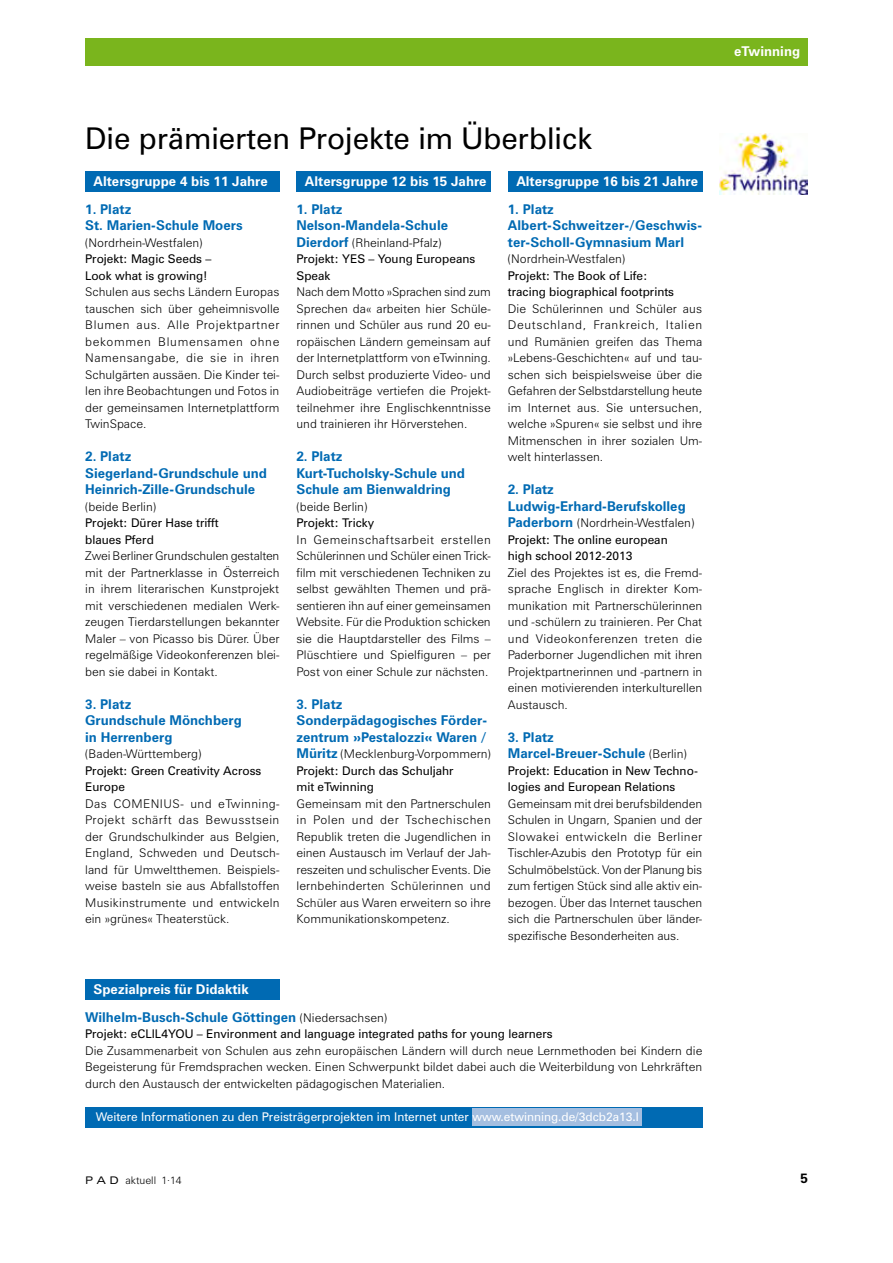
<style>
.page{position:relative;width:893px;height:1263px;background:#fff}
.page>*{position:absolute;margin:0;border:0;box-sizing:border-box;transform-origin:0 0}
.t1{font:30px "Zurich BT";color:#000}
.t2{font:700 13.5px/16.5px "Zurich BT";color:#006ab3}
.t3{font:700 13.5px "Zurich BT";color:#fff}
.t4{font:700 13.5px "Zurich BT";color:#000}
.t5{font:300 12px/16.5px "Zurich BT";color:#000;text-align:justify}
.t6{font:12px/16.5px "Zurich BT";color:#000}
.t7{font:12px "Zurich BT";color:#fff}
.t8{font:300 10.5px "Zurich BT";color:#000}
.s1{font-weight:700;font-size:13.5px;color:#006ab3}
.s2{font-weight:300}
.s3{font-weight:300;font-size:12px;color:#000}
.s4{font-weight:400;font-stretch:expanded}
</style>
<div class="page">
<div style="left:85px;top:1107px;width:617px;height:20px;background:#006ab3"></div>
<div style="left:85px;top:38px;width:723px;height:28px;background:#7ab51d"></div>
<img style="left:720px;top:134px;width:88px;height:60px">
<div style="left:85px;top:171px;width:194px;height:21px;background:#006ab3"></div>
<div style="left:296px;top:171px;width:195px;height:21px;background:#006ab3"></div>
<div style="left:508px;top:171px;width:194px;height:21px;background:#006ab3"></div>
<div style="left:85px;top:979px;width:194px;height:21px;background:#006ab3"></div>
<div style="left:472px;top:1109px;width:169px;height:17px;background:#a4bee0"></div>
<h1 class="t1" style="left:85px;top:121px;width:509px">Die prämierten Projekte im Überblick</h1>
<p class="t3" style="left:305px;top:173px;width:183px">Altersgruppe 12 bis 15 Jahre</p>
<p class="t3" style="left:516px;top:173px;width:183px">Altersgruppe 16 bis 21 Jahre</p>
<p class="t2" style="left:508px;top:201px;width:196px">1. Platz<br>Albert-Schweitzer-/Geschwis&shy;ter-Scholl-Gymnasium Marl</p>
<p class="t5" style="left:508px;top:251px;width:119px">(Nordrhein-Westfalen)</p>
<p class="t6" style="left:508px;top:267px;width:168px">Projekt: The Book of Life: tracing biographical footprints</p>
<p class="t5" style="left:508px;top:300px;width:196px">Die Schülerinnen und Schüler aus Deutschland, Frankreich, Italien und Rumänien greifen das Thema »Lebens-Geschichten« auf und tau&shy;schen sich beispielsweise über die Gefahren der Selbstdarstellung heute im Internet aus. Sie untersuchen, welche »Spuren« sie selbst und ihre Mitmenschen in ihrer sozialen U m&shy;welt hinterlassen.</p>
<p class="t2" style="left:508px;top:481px;width:179px">2. Platz<br>Ludwig-Erhard-Berufskolleg</p>
<p class="t6" style="left:508px;top:515px;width:188px"><span class="s1">Paderborn</span> <span class="s2">(Nordrhein-Westfalen)<br></span>Projekt: The online european high school 2012-2013</p>
<p class="t5" style="left:508px;top:564px;width:196px">Ziel des Projektes ist es, die Fremd&shy;sprache Englisch in direkter Kom&shy;munikation mit Partnerschülerinnen und -schülern zu trainieren. Per Chat und Videokonferenzen treten die Paderborner Jugendlichen mit ihren Projektpartnerinnen und -partnern in einen motivierenden interkulturellen Austausch.</p>
<p class="t2" style="left:508px;top:729px;width:180px">3. Platz<br>Marcel-Breuer-Schule <span class="s3">(Berlin)</span></p>
<p class="t6" style="left:508px;top:762px;width:192px">Projekt: Education in New Techno&shy;logies and European Relations</p>
<p class="t5" style="left:508px;top:795px;width:196px">Gemeinsam mit drei berufsbildenden Schulen in U ngarn, Spanien und der Slowakei entwickeln die Berliner Tischler-Azubis den Prototyp für ein Schulmöbelstück. Von der Planung bis zum fertigen Stück sind alle aktiv ein&shy;bezogen. Über das Internet tauschen sich die Partnerschulen über länder&shy;spezifische Besonderheiten aus.</p>
<p class="t3" style="left:94px;top:173px;width:176px">Altersgruppe 4 bis 11 Jahre</p>
<p class="t2" style="left:85px;top:201px;width:159px">1. Platz<br>St. Marien-Schule Moers</p>
<p class="t5" style="left:85px;top:234px;width:119px">(Nordrhein-Westfalen)</p>
<p class="t6" style="left:85px;top:251px;width:128px">Projekt: Magic Seeds –<br>Look what is growing!</p>
<p class="t5" style="left:85px;top:284px;width:196px">Schulen aus sechs Ländern Europas tauschen sich über geheimnisvolle Blumen aus. Alle Projektpartner bekommen Blumensamen ohne Namensangabe, die sie in ihren Schulgärten aussäen. Die Kinder tei&shy;len ihre Beobachtungen und Fotos in der gemeinsamen Internetplattform TwinSpace.</p>
<p class="t2" style="left:85px;top:448px;width:183px">2. Platz<br>Siegerland-Grundschule und<br>Heinrich-Zille-Grundschule</p>
<p class="t5" style="left:85px;top:498px;width:72px">(beide Berlin)</p>
<p class="t6" style="left:85px;top:515px;width:135px">Projekt: Dürer Hase trifft blaues Pferd</p>
<p class="t5" style="left:85px;top:548px;width:196px">Zwei Berliner Grundschulen gestalten mit der Partnerklasse in Österreich in ihrem literarischen Kunstprojekt mit verschiedenen medialen Werk&shy;zeugen Tierdarstellungen bekannter Maler – von Picasso bis Dürer. Über regelmäßige Videokonferenzen blei&shy;ben sie dabei in Kontakt.</p>
<p class="t2" style="left:85px;top:696px;width:158px">3. Platz<br>Grundschule Mönchberg in Herrenberg</p>
<p class="t5" style="left:85px;top:746px;width:118px">(Baden-Württemberg)</p>
<p class="t6" style="left:85px;top:762px;width:178px">Projekt: Green Creativity Across<br>Europe</p>
<p class="t5" style="left:85px;top:795px;width:196px">Das COMENIUS- und eTwinning-Projekt schärft das Bewusstsein der Grundschulkinder aus Belgien, England, Schweden und Deutsch&shy;land für U mweltthemen. Beispiels&shy;weise basteln sie aus Abfallstoffen Musikinstrumente und entwickeln ein »grünes« Theaterstück.</p>
<p class="t2" style="left:296px;top:201px;width:153px">1. Platz<br>Nelson-Mandela-Schule</p>
<p class="t6" style="left:296px;top:234px;width:180px"><span class="s1">Dierdorf</span> <span class="s2">(Rheinland-Pfalz)<br></span>Projekt: YES – Young Europeans<br>Speak</p>
<p class="t5" style="left:296px;top:284px;width:196px">Nach dem Motto »Sprachen sind zum Sprechen da« arbeiten hier Schüle&shy;rinnen und Schüler aus rund 20 eu&shy;ropäischen Ländern gemeinsam auf der Internetplattform von eTwinning.<br>Durch selbst produzierte Video- und Audiobeiträge vertiefen die Projekt&shy;teilnehmer ihre Englischkenntnisse und trainieren ihr Hörverstehen.</p>
<p class="t2" style="left:296px;top:448px;width:170px">2. Platz<br>Kurt-Tucholsky-Schule und<br>Schule am Bienwaldring</p>
<p class="t5" style="left:296px;top:498px;width:72px">(beide Berlin)</p>
<p class="t6" style="left:296px;top:515px;width:79px">Projekt: Tricky</p>
<p class="t5" style="left:296px;top:531px;width:196px">In Gemeinschaftsarbeit erstellen Schülerinnen und Schüler einen Trick&shy;film mit verschiedenen Techniken zu selbst gewählten Themen und prä&shy;sentieren ihn auf einer gemeinsamen Website. Für die Produktion schicken sie die Hauptdarsteller des Films – Plüschtiere und Spielfiguren – per Post von einer Schule zur nächsten.</p>
<p class="t2" style="left:296px;top:696px;width:192px">3. Platz<br>Sonderpädagogisches Förder&shy;zentrum »Pestalozzi« Waren /</p>
<p class="t6" style="left:296px;top:746px;width:196px"><span class="s1">Müritz</span> <span class="s2">(Mecklenburg-Vorpommern)<br></span>Projekt: Durch das Schuljahr<br>mit eTwinning</p>
<p class="t5" style="left:296px;top:795px;width:196px">Gemeinsam mit den Partnerschulen in Polen und der Tschechischen Republik treten die Jugendlichen in einen Austausch im Verlauf der Jah&shy;reszeiten und schulischer Events. Die lernbehinderten Schülerinnen und Schüler aus Waren erweitern so ihre Kommunikationskompetenz.</p>
<p class="t3" style="left:94px;top:981px;width:157px">Spezialpreis für Didaktik</p>
<p class="t2" style="left:85px;top:1009px;width:304px">Wilhelm-Busch-Schule Göttingen <span class="s3">(Niedersachsen)</span></p>
<p class="t6" style="left:85px;top:1026px;width:469px">Projekt: eCLIL4YOU – Environment and language integrated paths for young learners</p>
<p class="t5" style="left:85px;top:1042px;width:619px">Die Zusammenarbeit von Schulen aus zehn europäischen Ländern will durch neue Lernmethoden bei Kindern die Begeisterung für Fremdsprachen wecken. Einen Schwerpunkt bildet dabei auch die Weiterbildung von Lehrkräften durch den Austausch der entwickelten pädagogischen Materialien.</p>
<p class="t7" style="left:96px;top:1110px;width:545px">Weitere Informationen zu den Preisträgerprojekten im Internet unter www.etwinning.de/3dcb2a13.l</p>
<p class="t3" style="left:734px;top:43px;width:67px">eTwinning</p>
<p class="t8" style="left:85px;top:1174px;width:98px"><span class="s4">P A D</span> aktuell 1.14</p>
<p class="t4" style="left:800px;top:1170px;width:9px">5</p>
</div>
